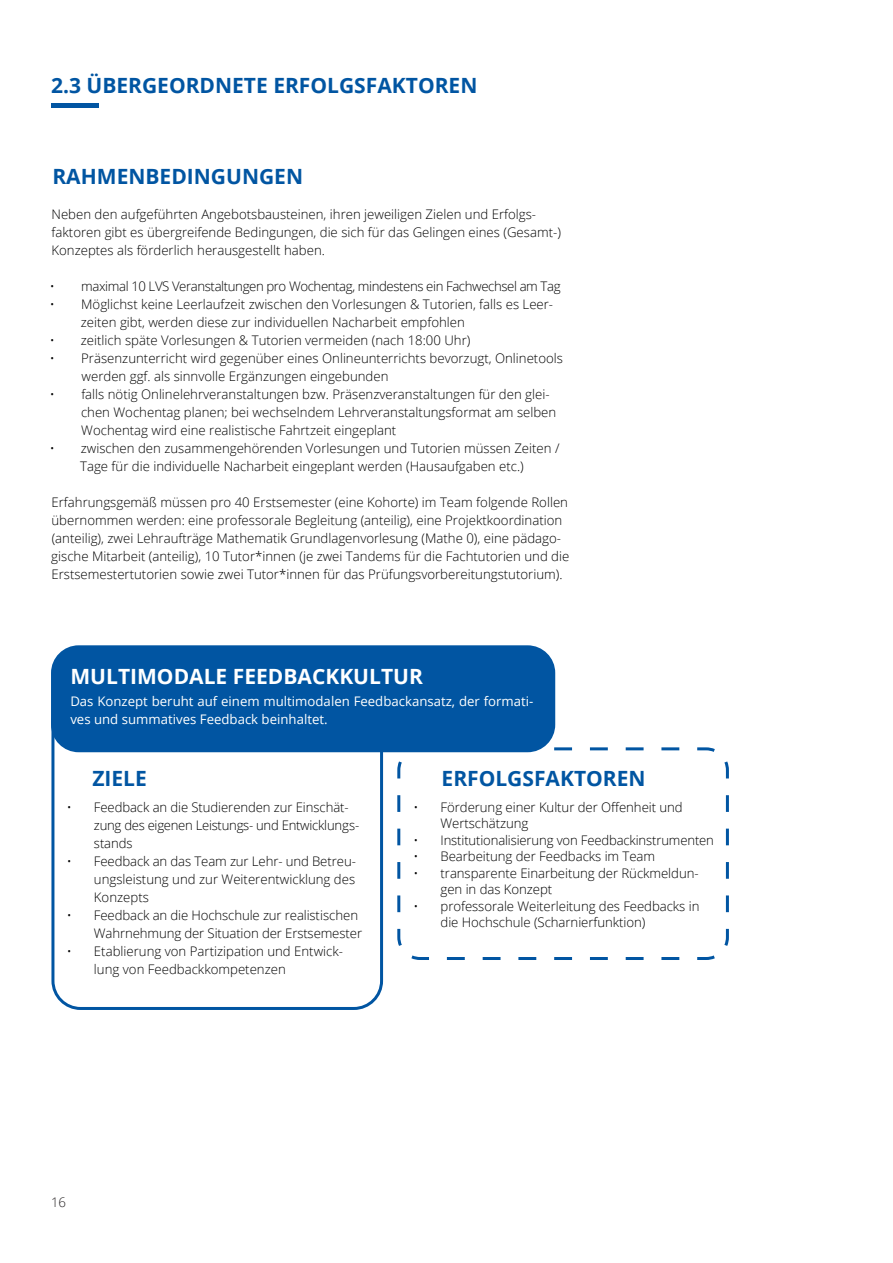
<style>
.page{position:relative;width:893px;height:1263px;background:#fff}
.page>*{position:absolute;margin:0;border:0;box-sizing:border-box;transform-origin:0 0}
.t1{font:700 21px "Open Sans";color:#0155a2}
.t2{font:700 21px "Open Sans";color:#fff}
.t3{font:300 13.2px/18px "Open Sans";color:#000}
.t4{font:13.2px/18px "Open Sans";color:#fff}
.t5{font:300 13.2px "Open Sans";letter-spacing:-.03em;color:#000}
.t6{font:300 13.2px "Open Sans";color:#231f20}
</style>
<div class="page">
<div style="left:51px;top:693px;width:332px;height:317px;border:3px solid #0155a2;border-radius:28px"></div>
<div style="left:51px;top:103px;width:47px;height:5px;background:#0155a2"></div>
<div style="left:51px;top:645px;width:504px;height:107px;background:#0155a2;border-radius:28px"></div>
<svg style="left:396px;top:746px;width:333px;height:214px"></svg>
<h1 class="t1" style="left:51px;top:70px;width:428px">2.3 ÜBERGEORDNETE ERFOLGSFAKTOREN</h1>
<h1 class="t1" style="left:52px;top:162px;width:252px">RAHMENBEDINGUNGEN</h1>
<p class="t3" style="left:51px;top:205px;width:511px">Neben den aufgeführten Angebotsbausteinen, ihren jeweiligen Zielen und Erfolgs&shy;faktoren gibt es übergreifende Bedingungen, die sich für das Gelingen eines (Gesamt-)<br>Konzeptes als förderlich herausgestellt haben.</p>
<p class="t5" style="left:50px;top:277px;width:512px">• maximal 10 LVS Veranstaltungen pro Wochentag, mindestens ein Fachwechsel am Tag</p>
<p class="t3" style="left:81px;top:295px;width:474px;text-indent:-31px">• Möglichst keine Leerlaufzeit zwischen den Vorlesungen &amp; Tutorien, falls es Leer&shy;zeiten gibt, werden diese zur individuellen Nacharbeit empfohlen</p>
<p class="t3" style="left:50px;top:331px;width:422px">• zeitlich späte Vorlesungen &amp; Tutorien vermeiden (nach 18:00 Uhr)</p>
<p class="t3" style="left:82px;top:349px;width:483px;text-indent:-32px">• Präsenzunterricht wird gegenüber eines Onlineunterrichts bevorzugt, Onlinetools werden ggf. als sinnvolle Ergänzungen eingebunden</p>
<p class="t3" style="left:81px;top:385px;width:477px;text-indent:-31px">• falls nötig Onlinelehrveranstaltungen bzw. Präsenzveranstaltungen für den glei&shy;chen Wochentag planen; bei wechselndem Lehrveranstaltungsformat am selben<br>Wochentag wird eine realistische Fahrtzeit eingeplant</p>
<p class="t3" style="left:50px;top:439px;width:511px;text-align:center">• zwischen den zusammengehörenden Vorlesungen und Tutorien müssen Zeiten /<br>Tage für die individuelle Nacharbeit eingeplant werden (Hausaufgaben etc.)</p>
<p class="t3" style="left:51px;top:493px;width:520px">Erfahrungsgemäß müssen pro 40 Erstsemester (eine Kohorte) im Team folgende Rollen übernommen werden: eine professorale Begleitung (anteilig), eine Projektkoordination (anteilig), zwei Lehraufträge Mathematik Grundlagenvorlesung (Mathe 0), eine pädago&shy;gische Mitarbeit (anteilig), 10 Tutor*innen (je zwei Tandems für die Fachtutorien und die Erstsemestertutorien sowie zwei Tutor*innen für das Prüfungsvorbereitungstutorium).</p>
<h1 class="t2" style="left:71px;top:661px;width:354px">MULTIMODALE FEEDBACKKULTUR</h1>
<p class="t4" style="left:70px;top:692px;width:465px">Das Konzept beruht auf einem multimodalen Feedbackansatz, der formati&shy;ves und summatives Feedback beinhaltet.</p>
<h1 class="t1" style="left:92px;top:764px;width:56px">ZIELE</h1>
<h1 class="t1" style="left:442px;top:764px;width:206px">ERFOLGSFAKTOREN</h1>
<p class="t3" style="left:94px;top:798px;width:267px;text-indent:-27px">• Feedback an die Studierenden zur Einschät&shy;zung des eigenen Leistungs- und Entwicklungs&shy;stands</p>
<p class="t3" style="left:94px;top:852px;width:264px;text-align:justify;text-indent:-27px">• Feedback an das Team zur Lehr- und Betreu&shy;ungsleistung und zur Weiterentwicklung des Konzepts</p>
<p class="t3" style="left:94px;top:906px;width:270px;text-indent:-27px">• Feedback an die Hochschule zur realistischen<br>Wahrnehmung der Situation der Erstsemester</p>
<p class="t3" style="left:94px;top:942px;width:251px;text-indent:-27px">• Etablierung von Partizipation und Entwick&shy;lung von Feedbackkompetenzen</p>
<p class="t3" style="left:441px;top:798px;width:244px;line-height:16.5px;text-indent:-27px">• Förderung einer Kultur der Offenheit und<br>Wertschätzung</p>
<p class="t3" style="left:414px;top:831px;width:302px">• Institutionalisierung von Feedbackinstrumenten</p>
<p class="t3" style="left:414px;top:847px;width:243px">• Bearbeitung der Feedbacks im Team</p>
<p class="t3" style="left:441px;top:864px;width:260px;line-height:16.5px;text-indent:-27px">• transparente Einarbeitung der Rückmeldun&shy;gen in das Konzept</p>
<p class="t3" style="left:441px;top:897px;width:260px;line-height:16.5px;text-indent:-27px">• professorale Weiterleitung des Feedbacks in die Hochschule (Scharnierfunktion)</p>
<p class="t6" style="left:51px;top:1193px;width:17px">16</p>
</div>
